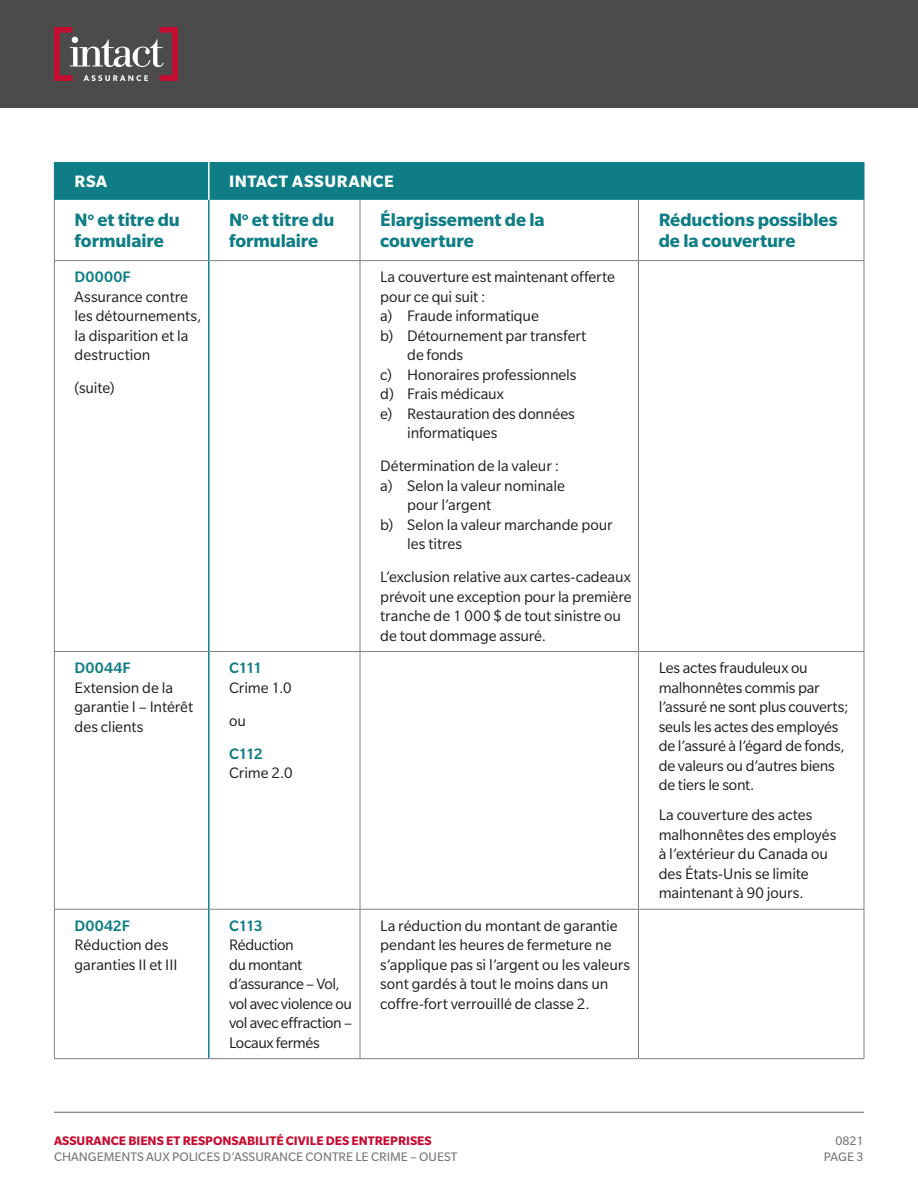
<style>
.page{position:relative;width:918px;height:1188px;background:#fff}
.page>*{position:absolute;margin:0;border:0;box-sizing:border-box;transform-origin:0 0}
.t1{font:700 19.5px/21px "Slate Std";letter-spacing:-.005em;color:#0f7d85}
.t2{font:700 18px "Slate Std";letter-spacing:.03em;color:#fff}
.Body__Table{font:16.5px/19.5px "Slate Std";letter-spacing:-.005em;color:#1e1e1e}
.Body_-_Letters__Tabl{font:16.5px/19.5px "Slate Std";letter-spacing:-.005em;color:#1e1e1e}
.Body__Table-2{font:16.5px/19.5px "Slate Std";letter-spacing:-.025em;color:#1e1e1e}
.t3{font:13.5px/16.2px "Slate Std";color:#787878;text-align:right}
.t4{font:700 13.5px "Slate Std";color:#c60c30}
.s1{font-weight:500;color:#0f7d85}
</style>
<div class="page">
<div style="left:0;top:0;width:918px;height:108px;background:#4b4b4b"></div>
<svg style="left:54px;top:27px;width:124px;height:54px"></svg>
<hr style="left:54px;top:1112px;width:810px;height:1px;background:#666">
<div style="left:55px;top:162px;width:809px;height:38px;background:#0f7d85"></div>
<hr style="left:208px;top:162px;width:2px;height:38px;background:#fff">
<hr style="left:360px;top:200px;width:1px;height:60px;background:#808080">
<hr style="left:638px;top:200px;width:1px;height:60px;background:#808080">
<hr style="left:864px;top:200px;width:1px;height:60px;background:#808080">
<hr style="left:210px;top:260px;width:150px;height:1px;background:#808080">
<hr style="left:360px;top:260px;width:278px;height:1px;background:#808080">
<hr style="left:360px;top:261px;width:1px;height:390px;background:#808080">
<hr style="left:638px;top:260px;width:226px;height:1px;background:#808080">
<hr style="left:638px;top:261px;width:1px;height:390px;background:#808080">
<hr style="left:864px;top:261px;width:1px;height:390px;background:#808080">
<hr style="left:210px;top:651px;width:150px;height:1px;background:#808080">
<hr style="left:360px;top:651px;width:278px;height:1px;background:#808080">
<hr style="left:360px;top:652px;width:1px;height:257px;background:#808080">
<hr style="left:638px;top:651px;width:226px;height:1px;background:#808080">
<hr style="left:638px;top:652px;width:1px;height:257px;background:#808080">
<hr style="left:864px;top:652px;width:1px;height:257px;background:#808080">
<hr style="left:210px;top:909px;width:150px;height:1px;background:#808080">
<hr style="left:360px;top:909px;width:278px;height:1px;background:#808080">
<hr style="left:360px;top:910px;width:1px;height:148px;background:#808080">
<hr style="left:638px;top:909px;width:226px;height:1px;background:#808080">
<hr style="left:638px;top:910px;width:1px;height:148px;background:#808080">
<hr style="left:864px;top:910px;width:1px;height:148px;background:#808080">
<hr style="left:209px;top:1058px;width:151px;height:1px;background:#808080">
<hr style="left:360px;top:1058px;width:278px;height:1px;background:#808080">
<hr style="left:638px;top:1058px;width:226px;height:1px;background:#808080">
<hr style="left:54px;top:200px;width:1px;height:60px;background:#808080">
<hr style="left:54px;top:260px;width:154px;height:1px;background:#808080">
<hr style="left:54px;top:261px;width:1px;height:390px;background:#808080">
<hr style="left:54px;top:651px;width:154px;height:1px;background:#808080">
<hr style="left:54px;top:652px;width:1px;height:257px;background:#808080">
<hr style="left:54px;top:909px;width:154px;height:1px;background:#808080">
<hr style="left:54px;top:910px;width:1px;height:148px;background:#808080">
<hr style="left:54px;top:1058px;width:155px;height:1px;background:#808080">
<hr style="left:54px;top:162px;width:1px;height:38px;background:#0f7d85">
<hr style="left:864px;top:162px;width:1px;height:38px;background:#0f7d85">
<hr style="left:208px;top:200px;width:2px;height:61px;background:#0f7d85">
<hr style="left:208px;top:261px;width:2px;height:391px;background:#0f7d85">
<hr style="left:208px;top:652px;width:2px;height:257px;background:#0f7d85">
<hr style="left:208px;top:909px;width:2px;height:149px;background:#0f7d85">
<h1 class="t2" style="left:75px;top:171px;width:34px">RSA</h1>
<h1 class="t2" style="left:229px;top:171px;width:166px">INTACT ASSURANCE</h1>
<h2 class="t1" style="left:75px;top:209px;width:107px">N<sup>o</sup> et titre du formulaire</h2>
<h2 class="t1" style="left:229px;top:209px;width:107px">N<sup>o</sup> et titre du formulaire</h2>
<h2 class="t1" style="left:380px;top:209px;width:166px">Élargissement de la couverture</h2>
<h2 class="t1" style="left:659px;top:209px;width:180px">Réductions possibles de la couverture</h2>
<p class="Body__Table" style="left:75px;top:267px;width:128px"><span class="s1">D0000F<br></span>Assurance contre les détournements, la disparition et la destruction</p>
<p class="Body__Table" style="left:75px;top:378px;width:42px">(suite)</p>
<p class="Body_-_Letters__Tabl" style="left:380px;top:267px;width:236px">La couverture est maintenant offerte pour ce qui suit :</p>
<p class="Body__Table" style="left:380px;top:306px;width:160px">a) Fraude informatique</p>
<p class="Body__Table" style="left:407px;top:326px;width:181px;text-indent:-27px">b) Détournement par transfert de fonds</p>
<p class="Body__Table" style="left:380px;top:365px;width:198px">c) Honoraires professionnels</p>
<p class="Body__Table" style="left:380px;top:384px;width:125px">d) Frais médicaux</p>
<p class="Body__Table" style="left:407px;top:404px;width:169px;text-indent:-27px">e) Restauration des données informatiques</p>
<p class="Body_-_Letters__Tabl" style="left:380px;top:456px;width:180px">Détermination de la valeur :</p>
<p class="Body__Table" style="left:407px;top:476px;width:159px;text-indent:-27px">a) Selon la valeur nominale pour l’argent</p>
<p class="Body__Table" style="left:407px;top:515px;width:207px;text-indent:-27px">b) Selon la valeur marchande pour les titres</p>
<p class="Body_-_Letters__Tabl" style="left:380px;top:567px;width:253px">L’exclusion relative aux cartes-cadeaux prévoit une exception pour la première tranche de 1 000 $ de tout sinistre ou de tout dommage assuré.</p>
<p class="Body__Table" style="left:75px;top:658px;width:120px"><span class="s1">D0044F<br></span>Extension de la garantie I – Intérêt des clients</p>
<p class="Body__Table" style="left:229px;top:658px;width:64px"><span class="s1">C111<br></span>Crime 1.0</p>
<p class="Body__Table" style="left:229px;top:711px;width:18px">ou</p>
<p class="Body__Table" style="left:229px;top:744px;width:65px"><span class="s1">C112<br></span>Crime 2.0</p>
<p class="Body__Table" style="left:75px;top:916px;width:104px"><span class="s1">D0042F<br></span>Réduction des garanties II et III</p>
<p class="Body__Table-2" style="left:229px;top:916px;width:125px"><span class="s1">C113<br></span>Réduction<br>du montant d’assurance – Vol, vol avec violence ou vol avec effraction –<br>Locaux fermés</p>
<p class="Body__Table" style="left:380px;top:916px;width:251px">La réduction du montant de garantie pendant les heures de fermeture ne s’applique pas si l’argent ou les valeurs sont gardés à tout le moins dans un coffre-fort verrouillé de classe 2.</p>
<p class="Body__Table" style="left:659px;top:658px;width:191px">Les actes frauduleux ou malhonnêtes commis par l’assuré ne sont plus couverts; seuls les actes des employés de l’assuré à l’égard de fonds, de valeurs ou d’autres biens de tiers le sont.</p>
<p class="Body__Table" style="left:659px;top:805px;width:179px">La couverture des actes malhonnêtes des employés à l’extérieur du Canada ou des États-Unis se limite maintenant à 90 jours.</p>
<p class="t4" style="left:54px;top:1133px;width:379px">ASSURANCE BIENS ET RESPONSABILITÉ CIVILE DES ENTREPRISES</p>
<p class="t3" style="left:54px;top:1149px;width:405px">CHANGEMENTS AUX POLICES D’ASSURANCE CONTRE LE CRIME – OUEST</p>
<p class="t3" style="left:824px;top:1132px;width:41px">0821<br>PAGE 3</p>
</div>
